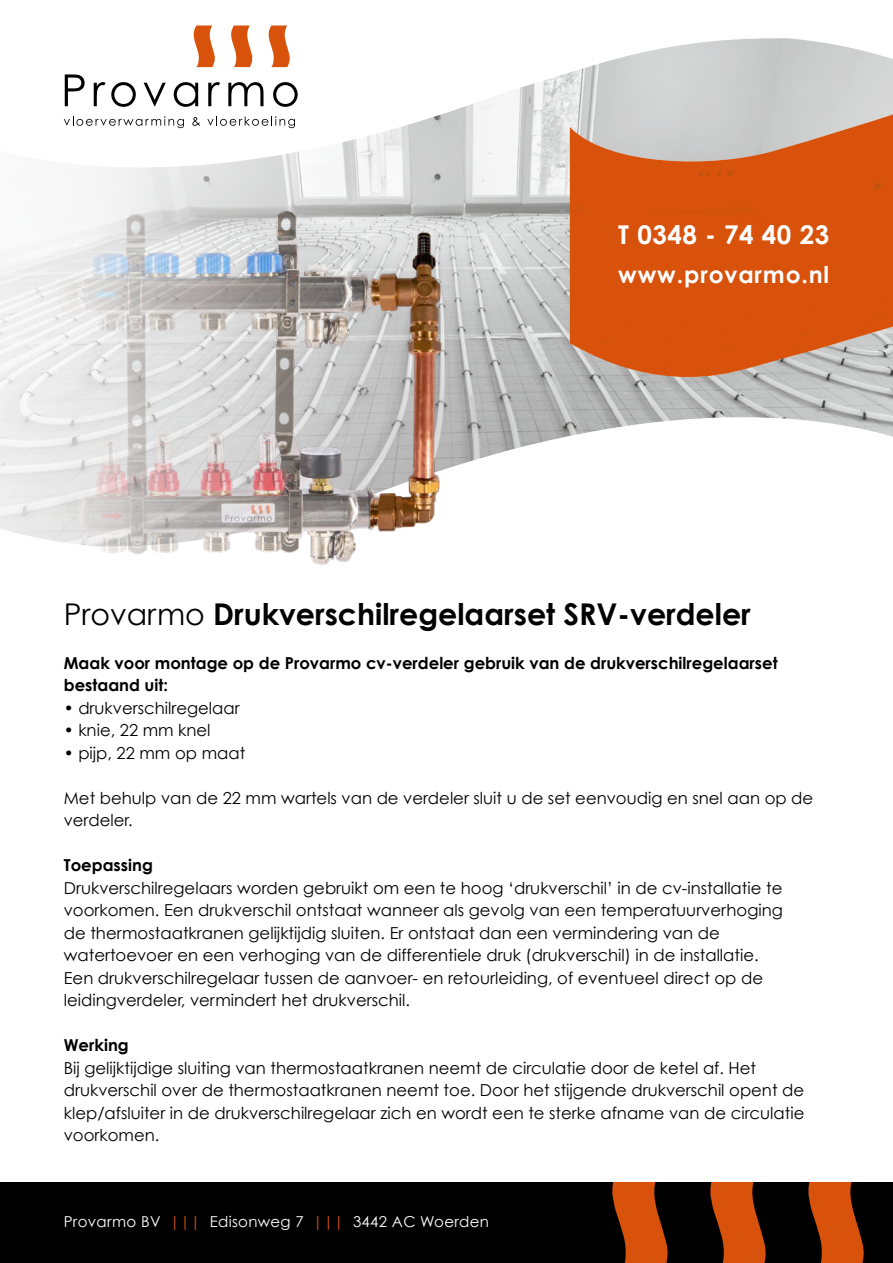
<style>
.page{position:relative;width:893px;height:1263px;background:#fff}
.page>*{position:absolute;margin:0;border:0;box-sizing:border-box;transform-origin:0 0}
.t1{font:700 30px "Century Gothic";color:#000}
.t2{font:700 25.8px "Century Gothic";letter-spacing:.02em;color:#fff}
.t3{font:700 23.25px "Century Gothic";letter-spacing:.035em;color:#fff}
.t4{font:16.5px/22.5px "Century Gothic";color:#000}
.t5{font:700 16.5px/22.5px "Century Gothic";color:#000}
.t6{font:15px "Century Gothic";letter-spacing:.02em;color:#fff}
.s1{font-weight:400}
.s2{color:#d8520b}
</style>
<div class="page">
<img style="left:0;top:38px;width:893px;height:502px">
<img style="left:49px;top:204px;width:361px;height:361px">
<img style="left:308px;top:219px;width:218px;height:325px">
<svg style="left:570px;top:93px;width:323px;height:284px;background:#d4703b"></svg>
<svg style="left:193px;top:26px;width:23px;height:41px"></svg>
<svg style="left:230px;top:26px;width:23px;height:41px"></svg>
<svg style="left:268px;top:26px;width:23px;height:41px"></svg>
<svg style="left:65px;top:74px;width:20px;height:32px"></svg>
<svg style="left:94px;top:82px;width:42px;height:25px"></svg>
<svg style="left:144px;top:83px;width:22px;height:23px"></svg>
<svg style="left:174px;top:82px;width:24px;height:25px"></svg>
<svg style="left:208px;top:82px;width:12px;height:24px"></svg>
<svg style="left:228px;top:82px;width:35px;height:24px"></svg>
<svg style="left:273px;top:82px;width:25px;height:25px"></svg>
<svg style="left:64px;top:116px;width:120px;height:12px"></svg>
<svg style="left:192px;top:117px;width:8px;height:9px"></svg>
<svg style="left:207px;top:116px;width:88px;height:12px"></svg>
<div style="left:0;top:1182px;width:893px;height:81px;background:#000"></div>
<svg style="left:612px;top:1182px;width:56px;height:81px"></svg>
<svg style="left:710px;top:1182px;width:56px;height:81px"></svg>
<svg style="left:808px;top:1182px;width:56px;height:81px"></svg>
<h2 class="t2" style="left:618px;top:218px;width:212px">T 0348 - 74 40 23</h2>
<h3 class="t3" style="left:618px;top:260px;width:212px">www.provarmo.nl</h3>
<h1 class="t1" style="left:64px;top:595px;width:688px"><span class="s1">Provarmo</span> Drukverschilregelaarset SRV-verdeler</h1>
<p class="t5" style="left:64px;top:651px;width:715px">Maak voor montage op de Provarmo cv-verdeler gebruik van de drukverschilregelaarset bestaand uit:</p>
<p class="t4" style="left:64px;top:696px;width:177px">• drukverschilregelaar</p>
<p class="t4" style="left:64px;top:719px;width:148px">• knie, 22 mm knel</p>
<p class="t4" style="left:64px;top:741px;width:183px">• pijp, 22 mm op maat</p>
<p class="t4" style="left:64px;top:786px;width:751px">Met behulp van de 22 mm wartels van de verdeler sluit u de set eenvoudig en snel aan op de verdeler.</p>
<p class="t5" style="left:64px;top:853px;width:91px">Toepassing</p>
<p class="t4" style="left:64px;top:876px;width:721px">Drukverschilregelaars worden gebruikt om een te hoog ‘drukverschil’ in de cv-installatie te voorkomen. Een drukverschil ontstaat wanneer als gevolg van een temperatuurverhoging de thermostaatkranen gelijktijdig sluiten. Er ontstaat dan een vermindering van de watertoevoer en een verhoging van de differentiele druk (drukverschil) in de installatie.<br>Een drukverschilregelaar tussen de aanvoer- en retourleiding, of eventueel direct op de leidingverdeler, vermindert het drukverschil.</p>
<p class="t5" style="left:64px;top:1034px;width:67px">Werking</p>
<p class="t4" style="left:64px;top:1056px;width:742px">Bij gelijktijdige sluiting van thermostaatkranen neemt de circulatie door de ketel af. Het drukverschil over de thermostaatkranen neemt toe. Door het stijgende drukverschil opent de klep/afsluiter in de drukverschilregelaar zich en wordt een te sterke afname van de circulatie voorkomen.</p>
<p class="t6" style="left:64px;top:1213px;width:427px">Provarmo BV <span class="s2">|||</span> Edisonweg 7 <span class="s2">|||</span> 3442 AC Woerden</p>
</div>
